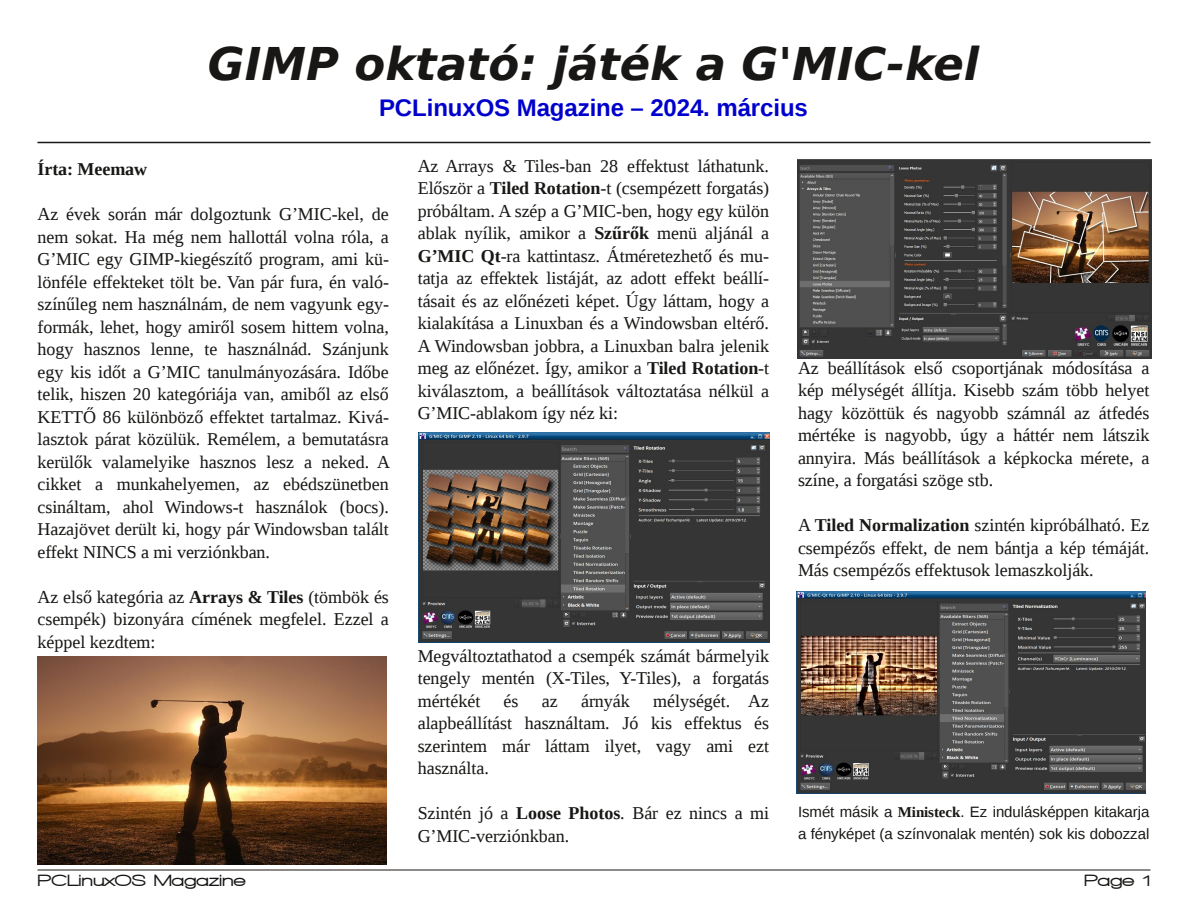
<style>
.page{position:relative;width:1188px;height:918px;background:#fff}
.page>*{position:absolute;margin:0;border:0;box-sizing:border-box;transform-origin:0 0}
.t1{font:italic 700 45px "Bitstream Vera Sans";color:#181715}
.t2{font:700 24px "Liberation Sans";letter-spacing:-.005em;color:#0000cd}
.t3{font:18px/22.5px "Liberation Serif";color:#181715;text-align:justify}
.t4{font:700 18px "Liberation Serif";color:#181715}
.t5{font:900 16.5px "Walkway Expand";letter-spacing:-.005em;color:#181715}
.t6{font:15px/22.5px "Liberation Sans";letter-spacing:-.005em;color:#181715}
.s1{font-weight:700}
.s2{font-family:"Liberation Serif";font-weight:700}
</style>
<div class="page">
<hr style="left:38px;top:142px;width:1112px;height:1px;background:#181715">
<hr style="left:38px;top:870px;width:1112px;height:1px;background:#181715">
<img style="left:38px;top:656px;width:349px;height:208px">
<img style="left:418px;top:433px;width:351px;height:210px">
<img style="left:798px;top:159px;width:354px;height:199px">
<img style="left:796px;top:591px;width:350px;height:202px">
<h1 class="t1" style="left:208px;top:38px;width:773px">GIMP oktató: játék a G'MIC-kel</h1>
<h2 class="t2" style="left:379px;top:94px;width:430px">PCLinuxOS Magazine – 2024. március</h2>
<p class="t4" style="left:38px;top:159px;width:111px">Írta: Meemaw</p>
<p class="t3" style="left:38px;top:203px;width:354px">Az évek során már dolgoztunk G’MIC-kel, de nem sokat. Ha még nem hallottál volna róla, a G’MIC egy GIMP-kiegészítő program, ami kü&shy;lönféle effekteket tölt be. Van pár fura, én való&shy;színűleg nem használnám, de nem vagyunk egy&shy;formák, lehet, hogy amiről sosem hittem volna, hogy hasznos lenne, te használnád. Szánjunk egy kis időt a G’MIC tanulmányozására. Időbe telik, hiszen 20 kategóriája van, amiből az első KETTŐ 86 különböző effektet tartalmaz. Kivá&shy;lasztok párat közülük. Remélem, a bemutatásra kerülők valamelyike hasznos lesz a neked. A cikket a munkahelyemen, az ebédszünetben csináltam, ahol Windows-t használok (bocs).<br>Hazajövet derült ki, hogy pár Windowsban talált effekt NINCS a mi verziónkban.</p>
<p class="t3" style="left:38px;top:585px;width:353px">Az első kategória az <span class="s1">Arrays &amp; Tiles</span> (tömbök és csempék) bizonyára címének megfelel. Ezzel a képpel kezdtem:</p>
<p class="t3" style="left:418px;top:154px;width:353px">Az Arrays &amp; Tiles-ban 28 effektust láthatunk.<br>Először a <span class="s1">Tiled Rotation</span>-t (csempézett forgatás) próbáltam. A szép a G’MIC-ben, hogy egy külön ablak nyílik, amikor a <span class="s1">Szűrők</span> menü aljánál a <span class="s1">G’MIC Qt</span>-ra kattintasz. Átméretezhető és mu&shy;tatja az effektek listáját, az adott effekt beállí&shy;tásait és az előnézeti képet. Úgy láttam, hogy a kialakítása a Linuxban és a Windowsban eltérő.<br>A Windowsban jobbra, a Linuxban balra jelenik meg az előnézet. Így, amikor a <span class="s1">Tiled Rotation</span>-t kiválasztom, a beállítások változtatása nélkül a G’MIC-ablakom így néz ki:</p>
<p class="t3" style="left:798px;top:357px;width:353px">Az beállítások első csoportjának módosítása a kép mélységét állítja. Kisebb szám több helyet hagy közöttük és nagyobb számnál az átfedés mértéke is nagyobb, úgy a háttér nem látszik annyira. Más beállítások a képkocka mérete, a színe, a forgatási szöge stb.</p>
<p class="t3" style="left:798px;top:514px;width:353px">A <span class="s1">Tiled Normalization</span> szintén kipróbálható. Ez csempézős effekt, de nem bántja a kép témáját.<br>Más csempézős effektusok lemaszkolják.</p>
<p class="t3" style="left:418px;top:645px;width:353px">Megváltoztathatod a csempék számát bármelyik tengely mentén (X-Tiles, Y-Tiles), a forgatás mértékét</p>
<p class="t3" style="left:418px;top:690px;width:353px;text-indent:236px">mélységét. Az alapbeállítást használtam. Jó kis effektus és szerintem már láttam ilyet, vagy ami ezt használta.</p>
<p class="t3" style="left:418px;top:802px;width:353px">Szintén jó a <span class="s1">Loose Photos</span>. Bár ez nincs a mi<br>G’MIC-verziónkban.</p>
<p class="t6" style="left:798px;top:800px;width:353px">Ismét másik a <span class="s2">Ministeck</span>. Ez indulásképpen kitakarja a fényképet (a színvonalak mentén) sok kis dobozzal</p>
<p class="t3" style="left:504px;top:690px;width:16px">és</p>
<p class="t3" style="left:542px;top:690px;width:17px">az</p>
<p class="t3" style="left:581px;top:690px;width:50px">árnyák</p>
<p class="t5" style="left:38px;top:871px;width:210px">PCLinuxOS Magazine</p>
<p class="t5" style="left:1084px;top:871px;width:68px">Page 1</p>
</div>
